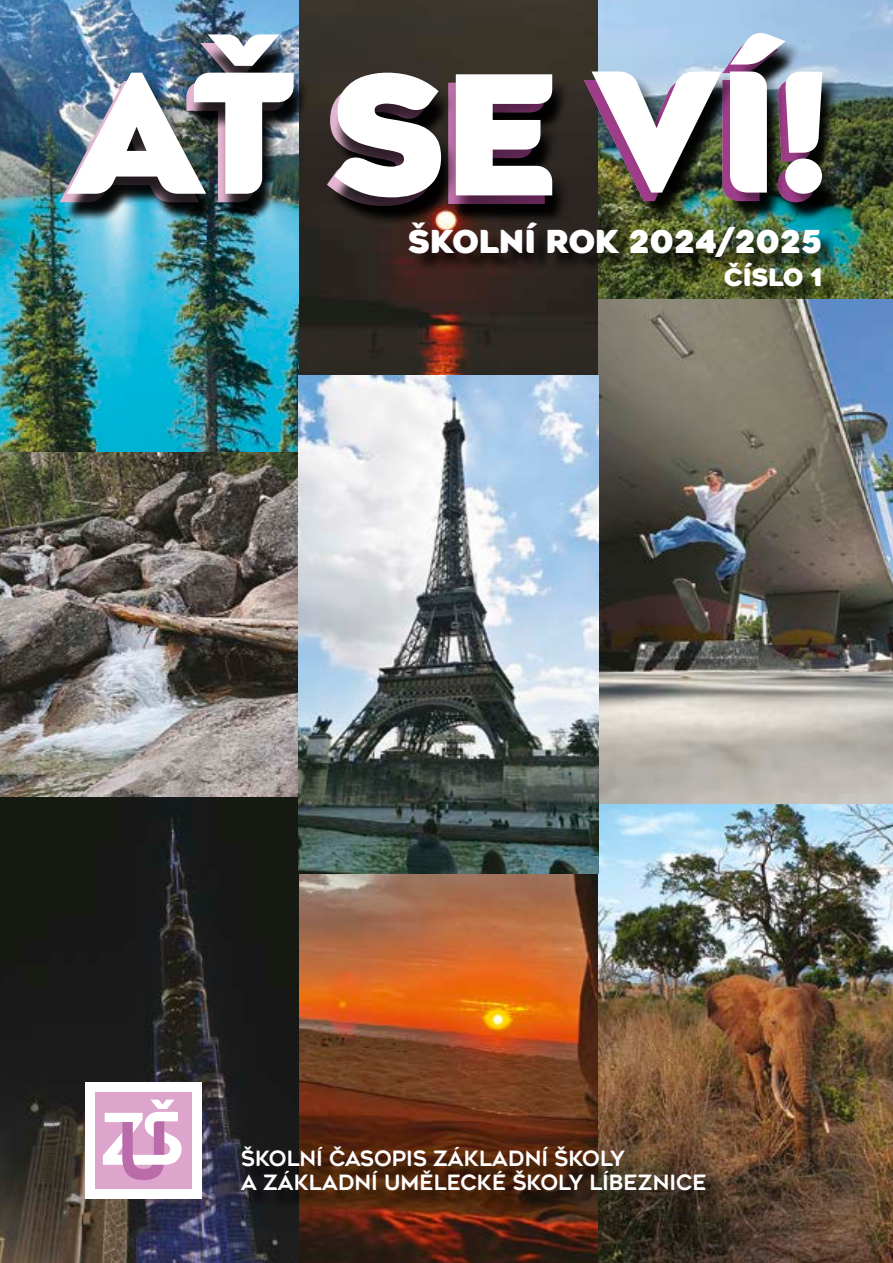
<style>
.page{position:relative;width:893px;height:1263px;background:#fff}
.page>*{position:absolute;margin:0;border:0;box-sizing:border-box;transform-origin:0 0}
.t1{font:900 31.5px "Agenor";color:#fff}
.t2{font:900 24px "Agenor";color:#fff}
.t3{font:21px/24px "Agenor";color:#fff}
</style>
<div class="page">
<img style="left:299px;top:426px;width:299px;height:837px">
<img style="left:299px;top:0;width:299px;height:426px">
<img style="left:0;top:0;width:299px;height:797px">
<img style="left:598px;top:804px;width:295px;height:459px">
<img style="left:598px;top:0;width:295px;height:804px">
<img style="left:0;top:797px;width:299px;height:466px">
<svg style="left:85px;top:1082px;width:117px;height:117px"></svg>
<div style="left:412px;top:225px;width:427px;height:79px;background:#000;opacity:.75"></div>
<div style="left:244px;top:1149px;width:479px;height:59px;background:#000;opacity:.75"></div>
<div style="left:63px;top:44px;width:770px;height:181px;background:#000;opacity:.75"></div>
<div style="left:70px;top:36px;width:771px;height:180px;background:#000;opacity:.4"></div>
<img style="left:584px;top:33px;width:238px;height:169px">
<svg style="left:327px;top:73px;width:225px;height:133px"></svg>
<img style="left:60px;top:34px;width:234px;height:168px">
<p class="t1" style="left:408px;top:221px;width:415px">ŠKOLNÍ ROK 2024/2025</p>
<p class="t2" style="left:724px;top:261px;width:99px">ČÍSLO 1</p>
<p class="t3" style="left:241px;top:1147px;width:467px">ŠKOLNÍ ČASOPIS ZÁKLADNÍ ŠKOLY<br>A ZÁKLADNÍ UMĚLECKÉ ŠKOLY LÍBEZNICE</p>
</div>
